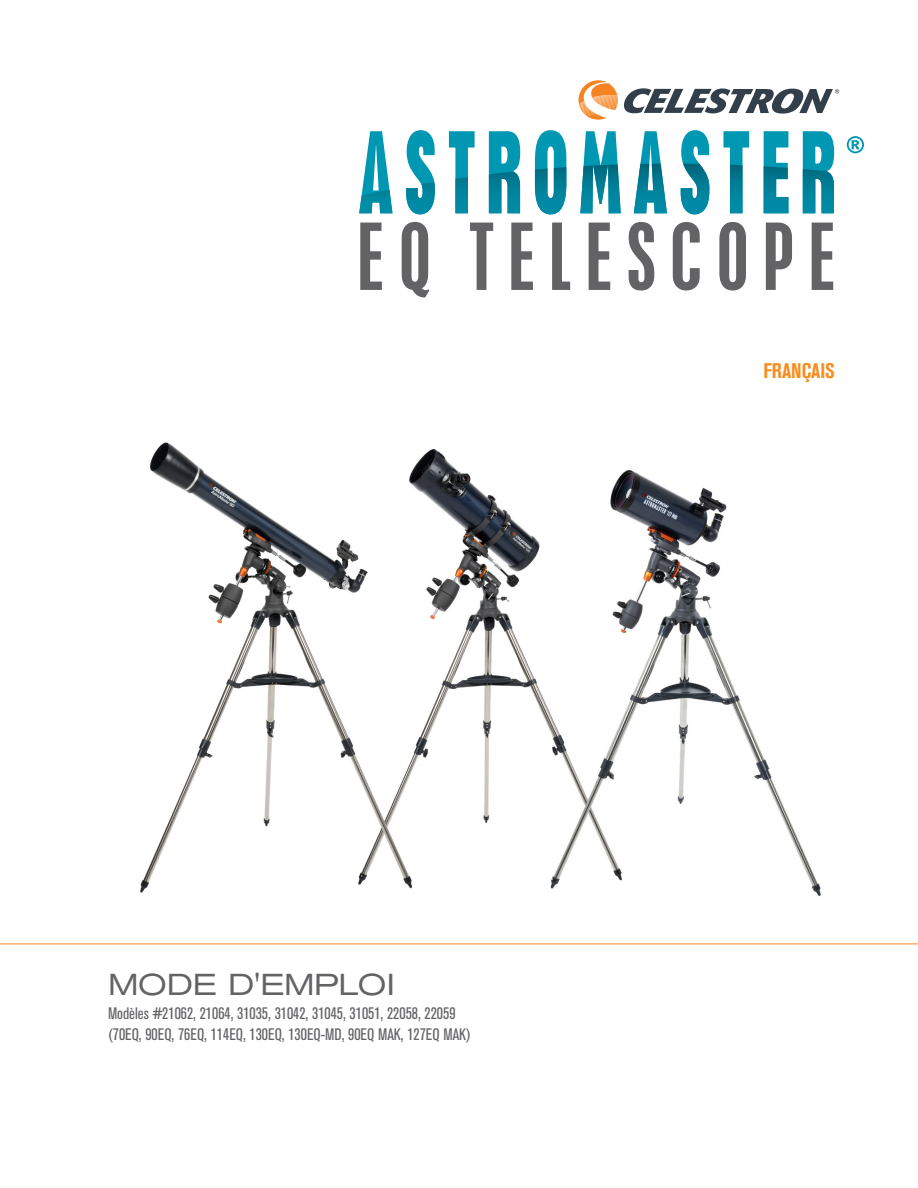
<style>
.page{position:relative;width:918px;height:1188px;background:#fff}
.page>*{position:absolute;margin:0;border:0;box-sizing:border-box;transform-origin:0 0}
.t1{font:expanded 30px "Akzidenz Grotesk BE";color:#636366}
.t2{font:700 condensed 21px "Akzidenz Grotesk BE";color:#f68e21}
.t3{font:condensed 16.5px/21px "Akzidenz Grotesk BE";color:#636366}
</style>
<div class="page">
<img style="left:140px;top:442px;width:681px;height:454px">
<svg style="left:360px;top:222px;width:473px;height:75px"></svg>
<svg style="left:359px;top:130px;width:505px;height:84px"></svg>
<img style="left:681px;top:164px;width:28px;height:50px">
<svg style="left:579px;top:80px;width:260px;height:40px"></svg>
<hr style="left:0;top:944px;width:918px;height:1px;background:#f58220">
<p class="t1" style="left:108px;top:966px;width:288px">MODE D'EMPLOI</p>
<p class="t3" style="left:108px;top:1003px;width:364px">Modèles #21062, 21064, 31035, 31042, 31045, 31051, 22058, 22059 (70EQ, 90EQ, 76EQ, 114EQ, 130EQ, 130EQ-MD, 90EQ MAK, 127EQ MAK)</p>
<p class="t2" style="left:764px;top:358px;width:73px">FRANÇAIS</p>
</div>
